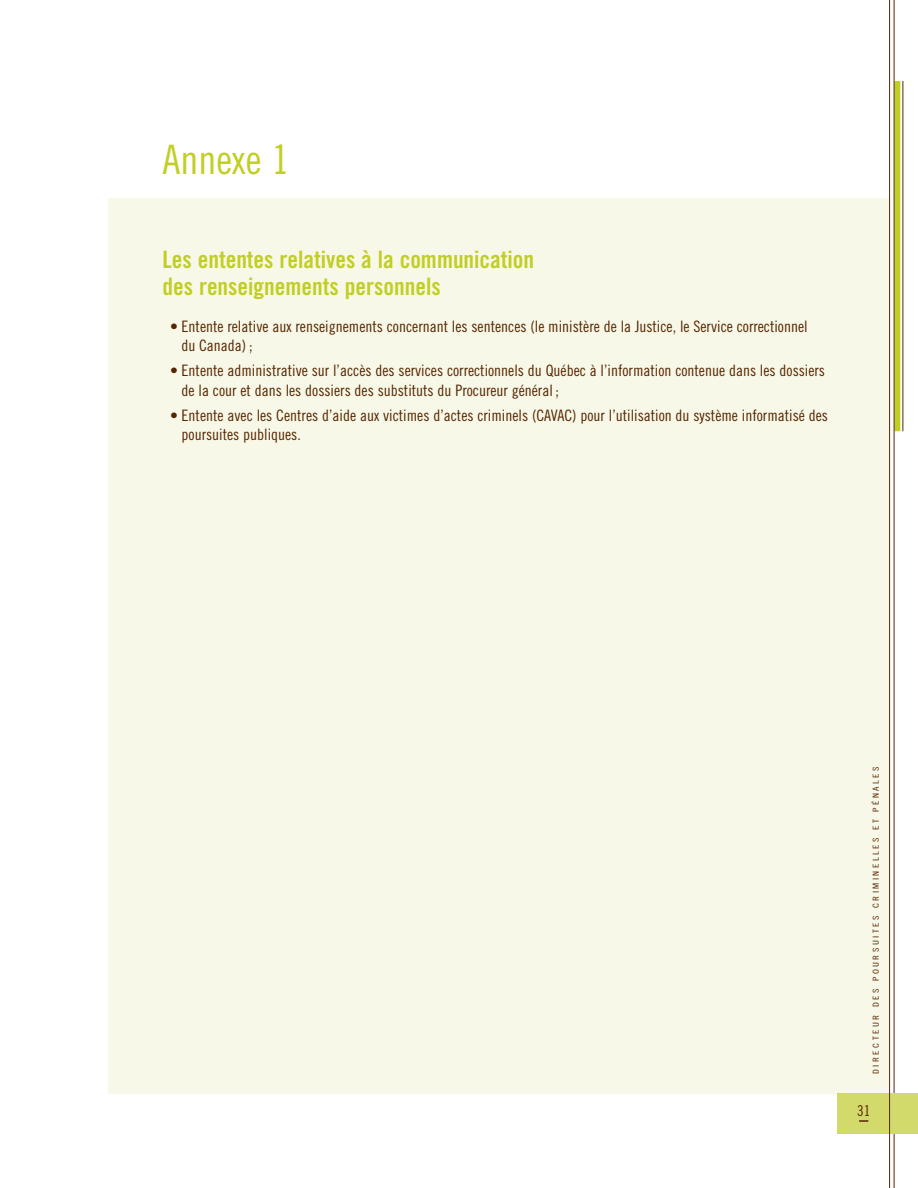
<style>
.page{position:relative;width:918px;height:1188px;background:#fff}
.page>*{position:absolute;margin:0;border:0;box-sizing:border-box;transform-origin:0 0}
.t1{font:40.5px "Trade Gothic Cond Eighteen";color:#c1ce23}
.t2{font:24px/27px "Trade Gothic Bold Cond Twenty";color:#c1ce23}
.t3{font:15.75px/19.5px "Trade Gothic Cond Eighteen";color:#572500}
.t4{font:15px "Trade Gothic Cond Eighteen";color:#572500}
.t5{font:8.25px "Trade Gothic Cond Eighteen";letter-spacing:.25em;color:#572500;scale:1.2 1}
</style>
<div class="page">
<div style="left:108px;top:198px;width:781px;height:896px;background:#f7f8e7"></div>
<div style="left:894px;top:81px;width:6px;height:350px;background:#c1ce23"></div>
<hr style="left:894px;top:0;width:1px;height:1188px;background:#572500">
<hr style="left:903px;top:81px;width:1px;height:350px;background:#572500">
<div style="left:837px;top:1094px;width:81px;height:40px;background:#d2da6c"></div>
<hr style="left:889px;top:0;width:1px;height:1188px;background:#572500">
<svg style="left:859px;top:1120px;width:9px;height:2px"></svg>
<h1 class="t1" style="left:163px;top:144px;width:128px">Annexe 1</h1>
<h2 class="t2" style="left:163px;top:248px;width:373px">Les ententes relatives à la communication des renseignements personnels</h2>
<p class="t3" style="left:182px;top:318px;width:627px;text-indent:-12px">• Entente relative aux renseignements concernant les sentences (le ministère de la Justice, le Service correctionnel du Canada) ;</p>
<p class="t3" style="left:182px;top:362px;width:645px;text-indent:-12px">• Entente administrative sur l’accès des services correctionnels du Québec à l’information contenue dans les dossiers de la cour et dans les dossiers des substituts du Procureur général ;</p>
<p class="t3" style="left:182px;top:406px;width:648px;text-indent:-12px">• Entente avec les Centres d’aide aux victimes d’actes criminels (CAVAC) pour l’utilisation du système informatisé des poursuites publiques.</p>
<p class="t5" style="left:873px;top:1074px;width:258px;rotate:-90deg">DIRECTEUR DES POURSUITES CRIMINELLES ET PÉNALES</p>
<p class="t4" style="left:857px;top:1105px;width:15px">31</p>
</div>
